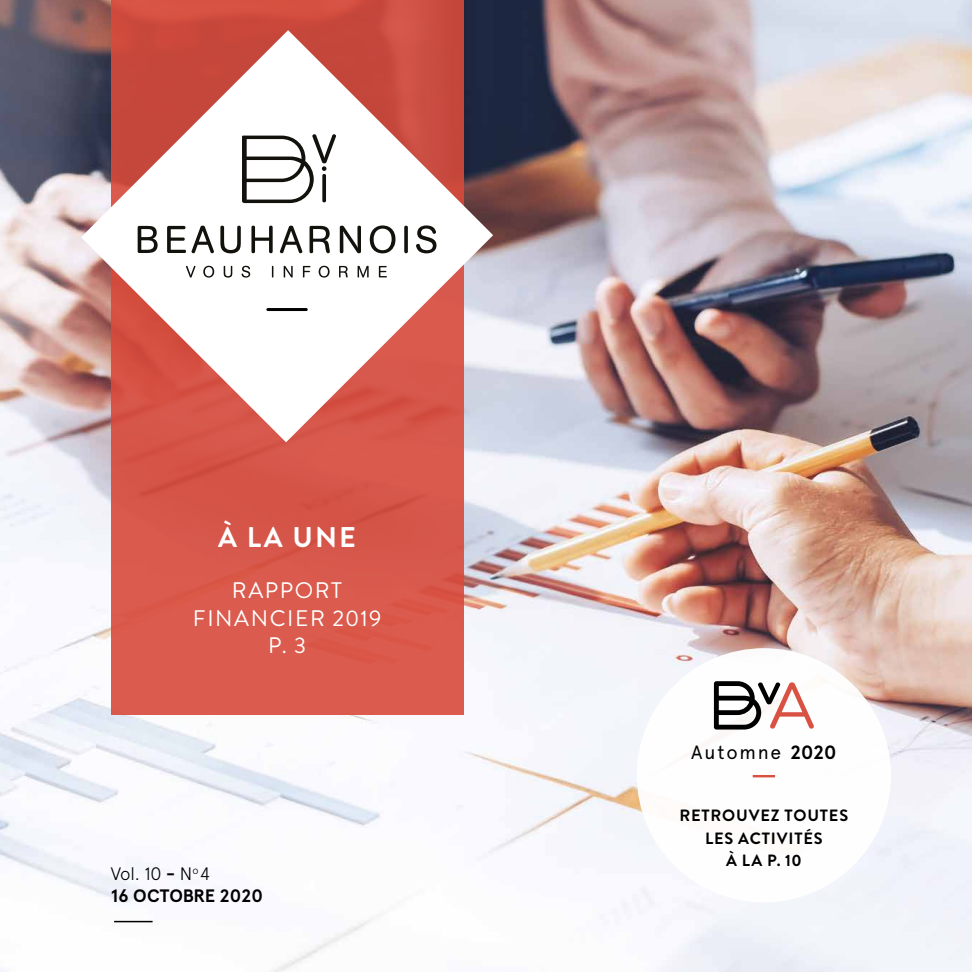
<style>
.page{position:relative;width:972px;height:972px;background:#fff}
.page>*{position:absolute;margin:0;border:0;box-sizing:border-box;transform-origin:0 0}
.t1{font:700 28.5px "Brandon Grotesque";color:#fff}
.t2{font:22.5px/27.8px "Brandon Grotesque";letter-spacing:.07em;color:#fff;text-align:center}
.t3{font:19.2px "Apercu";letter-spacing:.09em;color:#000}
.t4{font:700 18px/22.5px "Apercu";letter-spacing:-.01em;color:#000}
.t5{font:700 16.35px/23px "Brandon Grotesque";letter-spacing:.05em;color:#000;text-align:center}
.s1{font-weight:300}
.s2{font-weight:700}
</style>
<div class="page">
<img style="left:0;top:0;width:972px;height:972px">
<svg style="left:111px;top:0;width:352px;height:715px;fill:#da5a4d"></svg>
<svg style="left:81px;top:30px;width:412px;height:412px"></svg>
<svg style="left:138px;top:226px;width:20px;height:27px"></svg>
<svg style="left:167px;top:226px;width:19px;height:27px"></svg>
<svg style="left:192px;top:226px;width:22px;height:27px"></svg>
<svg style="left:220px;top:226px;width:21px;height:27px"></svg>
<svg style="left:251px;top:226px;width:22px;height:27px"></svg>
<svg style="left:280px;top:226px;width:22px;height:27px"></svg>
<svg style="left:310px;top:226px;width:20px;height:27px"></svg>
<svg style="left:340px;top:226px;width:21px;height:27px"></svg>
<svg style="left:370px;top:225px;width:25px;height:28px"></svg>
<svg style="left:404px;top:226px;width:4px;height:27px"></svg>
<svg style="left:416px;top:225px;width:20px;height:28px"></svg>
<svg style="left:186px;top:266px;width:9px;height:12px"></svg>
<svg style="left:203px;top:266px;width:11px;height:12px"></svg>
<svg style="left:224px;top:266px;width:8px;height:12px"></svg>
<svg style="left:242px;top:266px;width:8px;height:12px"></svg>
<svg style="left:272px;top:266px;width:1px;height:12px"></svg>
<svg style="left:284px;top:266px;width:9px;height:12px"></svg>
<svg style="left:303px;top:266px;width:7px;height:12px"></svg>
<svg style="left:319px;top:266px;width:11px;height:12px"></svg>
<svg style="left:339px;top:266px;width:9px;height:12px"></svg>
<svg style="left:358px;top:266px;width:11px;height:12px"></svg>
<svg style="left:379px;top:266px;width:8px;height:11px"></svg>
<svg style="left:242px;top:134px;width:94px;height:69px"></svg>
<hr style="left:268px;top:308px;width:38px;height:3px;background:#000">
<hr style="left:114px;top:921px;width:39px;height:1px;background:#000">
<div style="left:637px;top:648px;width:254px;height:254px;background:#fff;border-radius:50%"></div>
<svg style="left:714px;top:681px;width:100px;height:49px"></svg>
<hr style="left:753px;top:775px;width:22px;height:2px;background:#d84a3b">
<h1 class="t1" style="left:218px;top:517px;width:139px">À LA UNE</h1>
<h2 class="t2" style="left:193px;top:576px;width:190px">RAPPORT<br>FINANCIER 2019<br>P. 3</h2>
<p class="t4" style="left:111px;top:862px;width:154px"><span class="s1">Vol. 10</span> - <span class="s1">N</span><sup>o</sup><span class="s1">4<br></span>16 OCTOBRE 2020</p>
<p class="t3" style="left:691px;top:741px;width:147px">Automne <span class="s2">2020</span></p>
<p class="t5" style="left:679px;top:804px;width:170px">RETROUVEZ TOUTES<br>LES ACTIVITÉS<br>À LA P. 10</p>
</div>
